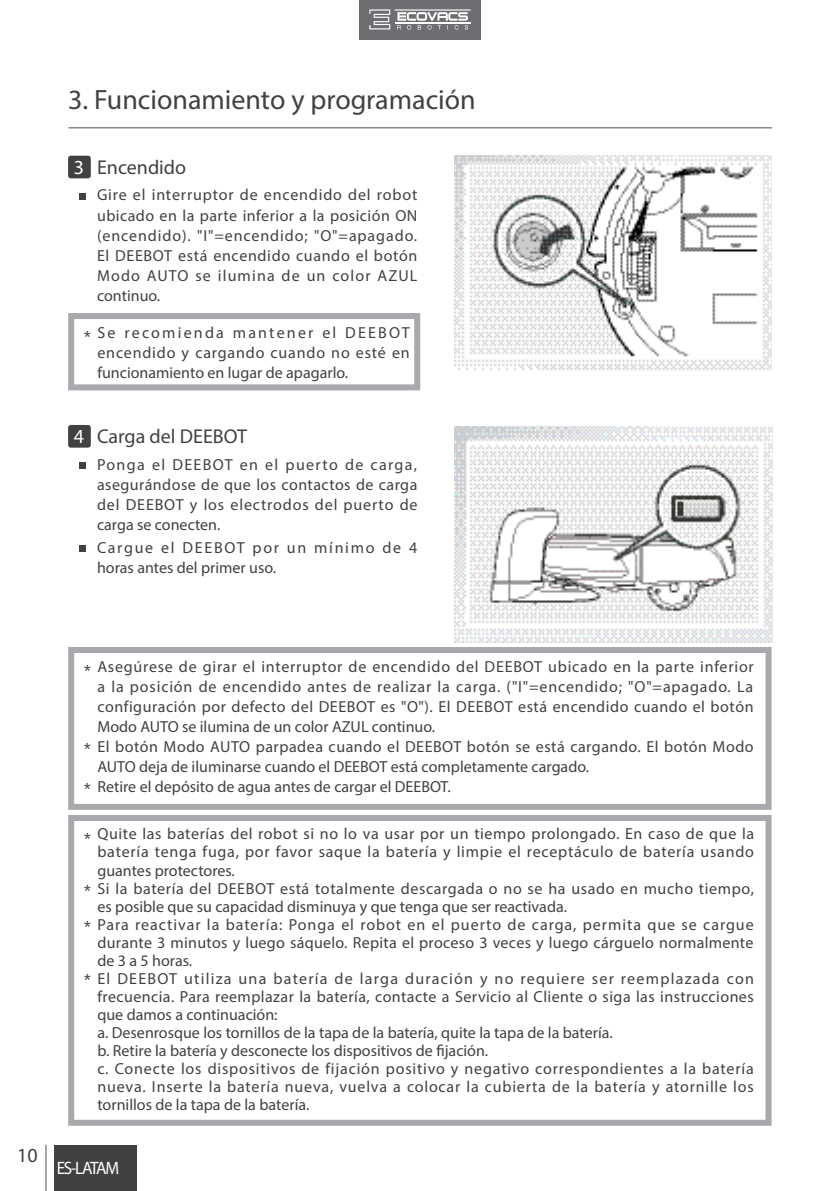
<style>
.page{position:relative;width:840px;height:1191px;background:#fff}
.page>*{position:absolute;margin:0;border:0;box-sizing:border-box;transform-origin:0 0}
.t1{font:28px "Myriad Pro";color:#414042}
.t2{font:20px "Myriad Pro";color:#414042}
.t3{font:18px "Myriad Pro";letter-spacing:-.075em;color:#fff;scale:.95 1}
.t4{font:16px/20px "Myriad Pro";letter-spacing:.035em;color:#414042;text-align:justify}
.t5{font:16px/20px "Myriad Pro";letter-spacing:.095em;color:#414042}
.t6{font:16px "Microsoft Ya Hei";color:#414042}
.s1{color:#fff}
</style>
<div class="page">
<hr style="left:46px;top:1144px;width:1px;height:47px;background:#504d4f">
<div style="left:54px;top:1145px;width:83px;height:46px;background:#414042"></div>
<div style="left:359px;top:0;width:121px;height:39px;background:#6d6e71"></div>
<svg style="left:369px;top:9px;width:21px;height:20px"></svg>
<hr style="left:394px;top:22px;width:76px;height:2px;background:#fff">
<hr style="left:394px;top:9px;width:76px;height:2px;background:#fff">
<svg style="left:397px;top:12px;width:71px;height:18px"></svg>
<img style="left:454px;top:156px;width:317px;height:215px">
<img style="left:454px;top:426px;width:318px;height:216px">
<hr style="left:68px;top:127px;width:703px;height:1px;background:#504d4f">
<div style="left:68px;top:156px;width:23px;height:22px;background:#414042;border-radius:3px"></div>
<svg style="left:79px;top:193px;width:6px;height:6px"></svg>
<div style="left:68px;top:425px;width:23px;height:22px;background:#414042;border-radius:3px"></div>
<svg style="left:79px;top:462px;width:6px;height:6px"></svg>
<svg style="left:79px;top:545px;width:6px;height:6px"></svg>
<div style="left:68px;top:313px;width:352px;height:77px;border:6px solid #a7a9ac"></div>
<div style="left:68px;top:647px;width:703px;height:163px;border:6px solid #a7a9ac"></div>
<div style="left:68px;top:815px;width:703px;height:310px;border:6px solid #a7a9ac"></div>
<h1 class="t1" style="left:68px;top:82px;width:409px">3. Funcionamiento y programación</h1>
<p class="t2" style="left:74px;top:155px;width:114px"><span class="s1">3</span> Encendido</p>
<p class="t4" style="left:97px;top:185px;width:322px">Gire el interruptor de encendido del robot ubicado en la parte inferior a la posición ON (encendido). "I"=encendido; "O"=apagado.<br>El DEEBOT está encendido cuando el botón Modo AUTO se ilumina de un color AZUL continuo.</p>
<p class="t4" style="left:97px;top:322px;width:314px">Se recomienda mantener el DEEBOT encendido y cargando cuando no esté en funcionamiento en lugar de apagarlo.</p>
<p class="t6" style="left:84px;top:327px;width:9px">*</p>
<p class="t2" style="left:74px;top:424px;width:174px"><span class="s1">4</span> Carga del DEEBOT</p>
<p class="t4" style="left:97px;top:454px;width:322px">Ponga el DEEBOT en el puerto de carga, asegurándose de que los contactos de carga del DEEBOT y los electrodos del puerto de carga se conecten.</p>
<p class="t5" style="left:97px;top:537px;width:321px">Cargue el DEEBOT por un mínimo de 4 horas antes del primer uso.</p>
<p class="t2" style="left:17px;top:1142px;width:22px">10</p>
<p class="t4" style="left:97px;top:656px;width:657px;text-align:left">Asegúrese de girar el interruptor de encendido del DEEBOT ubicado en la parte inferior a la posición de encendido antes de realizar la carga. ("I"=encendido; "O"=apagado. La configuración por defecto del DEEBOT es "O"). El DEEBOT está encendido cuando el botón Modo AUTO se ilumina de un color AZUL continuo.<br>El botón Modo AUTO parpadea cuando el DEEBOT botón se está cargando. El botón Modo AUTO deja de iluminarse cuando el DEEBOT está completamente cargado.<br>Retire el depósito de agua antes de cargar el DEEBOT.</p>
<p class="t4" style="left:97px;top:825px;width:658px;line-height:18px;text-align:left">Quite las baterías del robot si no lo va usar por un tiempo prolongado. En caso de que la batería tenga fuga, por favor saque la batería y limpie el receptáculo de batería usando guantes protectores.<br>Si la batería del DEEBOT está totalmente descargada o no se ha usado en mucho tiempo, es posible que su capacidad disminuya y que tenga que ser reactivada.<br>Para reactivar la batería: Ponga el robot en el puerto de carga, permita que se cargue durante 3 minutos y luego sáquelo. Repita el proceso 3 veces y luego cárguelo normalmente de 3 a 5 horas.<br>El DEEBOT utiliza una batería de larga duración y no requiere ser reemplazada con frecuencia. Para reemplazar la batería, contacte a Servicio al Cliente o siga las instrucciones que damos a continuación:<br>a. Desenrosque los tornillos de la tapa de la batería, quite la tapa de la batería.<br>b. Retire la batería y desconecte los dispositivos de fijación.<br>c. Conecte los dispositivos de fijación positivo y negativo correspondientes a la batería nueva. Inserte la batería nueva, vuelva a colocar la cubierta de la batería y atornille los tornillos de la tapa de la batería.</p>
<p class="t6" style="left:84px;top:661px;width:9px">*</p>
<p class="t6" style="left:84px;top:738px;width:9px">*</p>
<p class="t6" style="left:84px;top:778px;width:9px">*</p>
<p class="t6" style="left:84px;top:828px;width:9px">*</p>
<p class="t6" style="left:84px;top:880px;width:9px">*</p>
<p class="t6" style="left:84px;top:916px;width:9px">*</p>
<p class="t6" style="left:84px;top:969px;width:9px">*</p>
<p class="t3" style="left:57px;top:1157px;width:67px">ES-LATAM</p>
</div>
